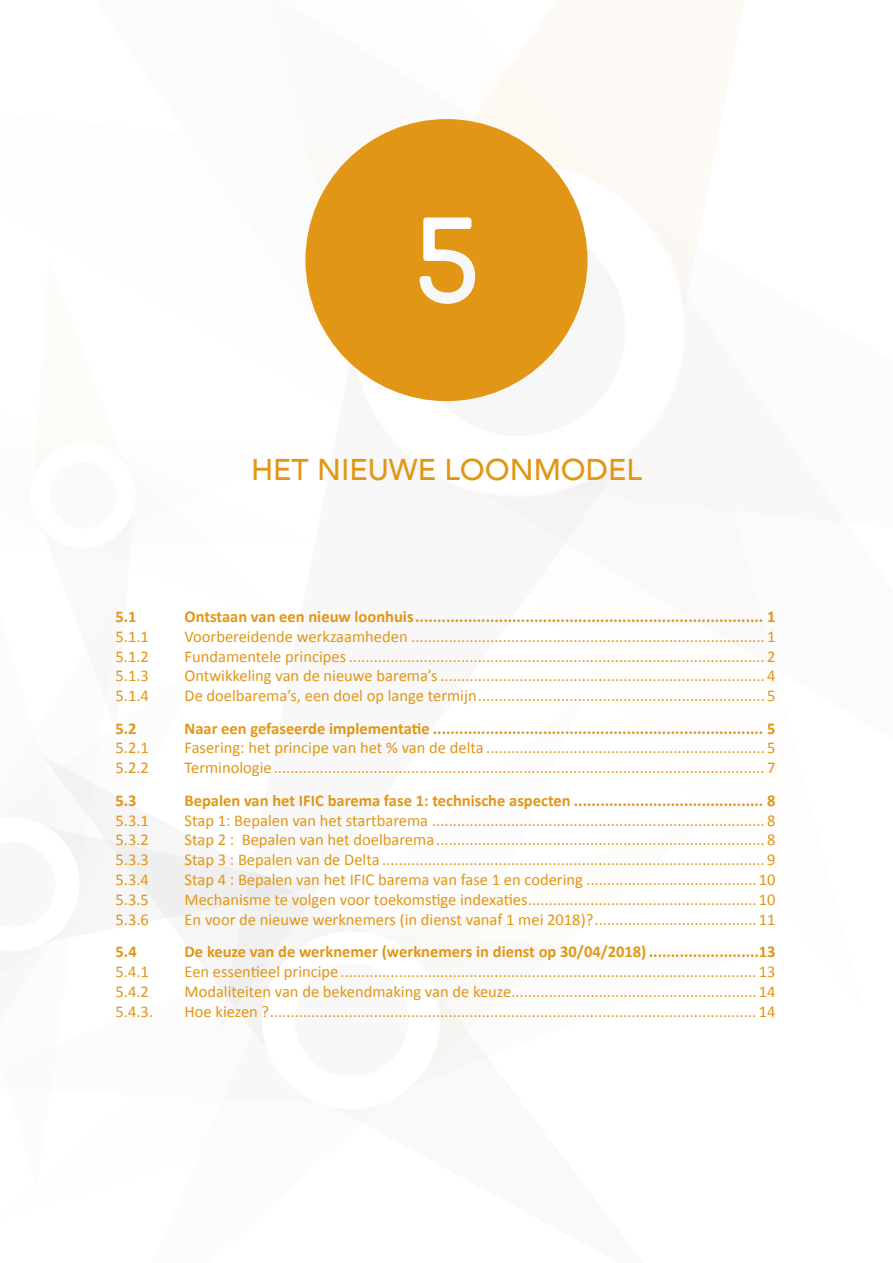
<style>
.page{position:relative;width:893px;height:1263px;background:#fff}
.page>*{position:absolute;margin:0;border:0;box-sizing:border-box;transform-origin:0 0}
.t1{font:500 30px "Avenir";color:#e29616}
.t2{font:16.5px "Calibri";color:#e29616}
.t3{font:700 16.5px "Calibri";color:#e29616}
</style>
<div class="page">
<svg style="left:305px;top:119px;width:282px;height:282px;fill:#e29616"></svg>
<h1 class="t1" style="left:251px;top:443px;width:392px">HET NIEUWE LOONMODEL</h1>
<p class="t3" style="left:116px;top:606px;width:23px">5.1</p>
<p class="t3" style="left:185px;top:606px;width:592px">Ontstaan van een nieuw loonhuis............................................................................... 1</p>
<p class="t2" style="left:116px;top:626px;width:35px">5.1.1</p>
<p class="t2" style="left:185px;top:626px;width:592px">Voorbereidende werkzaamheden ..................................................................................... 1</p>
<p class="t2" style="left:116px;top:646px;width:35px">5.1.2</p>
<p class="t2" style="left:185px;top:646px;width:592px">Fundamentele principes .................................................................................................... 2</p>
<p class="t2" style="left:116px;top:666px;width:35px">5.1.3</p>
<p class="t2" style="left:185px;top:666px;width:592px">Ontwikkeling van de nieuwe barema’s .............................................................................. 4</p>
<p class="t2" style="left:116px;top:685px;width:35px">5.1.4</p>
<p class="t2" style="left:185px;top:685px;width:592px">De doelbarema’s, een doel op lange termijn..................................................................... 5</p>
<p class="t3" style="left:116px;top:718px;width:23px">5.2</p>
<p class="t3" style="left:185px;top:718px;width:593px">Naar een gefaseerde implementatie ........................................................................... 5</p>
<p class="t2" style="left:116px;top:738px;width:35px">5.2.1</p>
<p class="t2" style="left:185px;top:738px;width:592px">Fasering: het principe van het % van de delta ................................................................... 5</p>
<p class="t2" style="left:116px;top:757px;width:35px">5.2.2</p>
<p class="t2" style="left:185px;top:757px;width:592px">Terminologie ...................................................................................................................... 7</p>
<p class="t3" style="left:116px;top:790px;width:23px">5.3</p>
<p class="t3" style="left:185px;top:790px;width:592px">Bepalen van het IFIC barema fase 1: technische aspecten ........................................... 8</p>
<p class="t2" style="left:116px;top:810px;width:35px">5.3.1</p>
<p class="t2" style="left:185px;top:810px;width:592px">Stap 1: Bepalen van het startbarema ................................................................................ 8</p>
<p class="t2" style="left:116px;top:830px;width:35px">5.3.2</p>
<p class="t2" style="left:185px;top:830px;width:592px">Stap 2 : Bepalen van het doelbarema ............................................................................... 8</p>
<p class="t2" style="left:116px;top:849px;width:35px">5.3.3</p>
<p class="t2" style="left:185px;top:849px;width:592px">Stap 3 : Bepalen van de Delta ............................................................................................ 9</p>
<p class="t2" style="left:116px;top:869px;width:35px">5.3.4</p>
<p class="t2" style="left:185px;top:869px;width:593px">Stap 4 : Bepalen van het IFIC barema van fase 1 en codering ......................................... 10</p>
<p class="t2" style="left:116px;top:889px;width:35px">5.3.5</p>
<p class="t2" style="left:185px;top:889px;width:593px">Mechanisme te volgen voor toekomstige indexaties....................................................... 10</p>
<p class="t2" style="left:116px;top:909px;width:35px">5.3.6</p>
<p class="t2" style="left:185px;top:909px;width:593px">En voor de nieuwe werknemers (in dienst vanaf 1 mei 2018)?....................................... 11</p>
<p class="t3" style="left:116px;top:941px;width:23px">5.4</p>
<p class="t3" style="left:185px;top:941px;width:592px">De keuze van de werknemer (werknemers in dienst op 30/04/2018).........................13</p>
<p class="t2" style="left:116px;top:961px;width:35px">5.4.1</p>
<p class="t2" style="left:185px;top:961px;width:593px">Een essentieel principe .................................................................................................... 13</p>
<p class="t2" style="left:116px;top:981px;width:35px">5.4.2</p>
<p class="t2" style="left:185px;top:981px;width:593px">Modaliteiten van de bekendmaking van de keuze........................................................... 14</p>
<p class="t2" style="left:116px;top:1001px;width:39px">5.4.3.</p>
<p class="t2" style="left:185px;top:1001px;width:593px">Hoe kiezen ?..................................................................................................................... 14</p>
</div>
